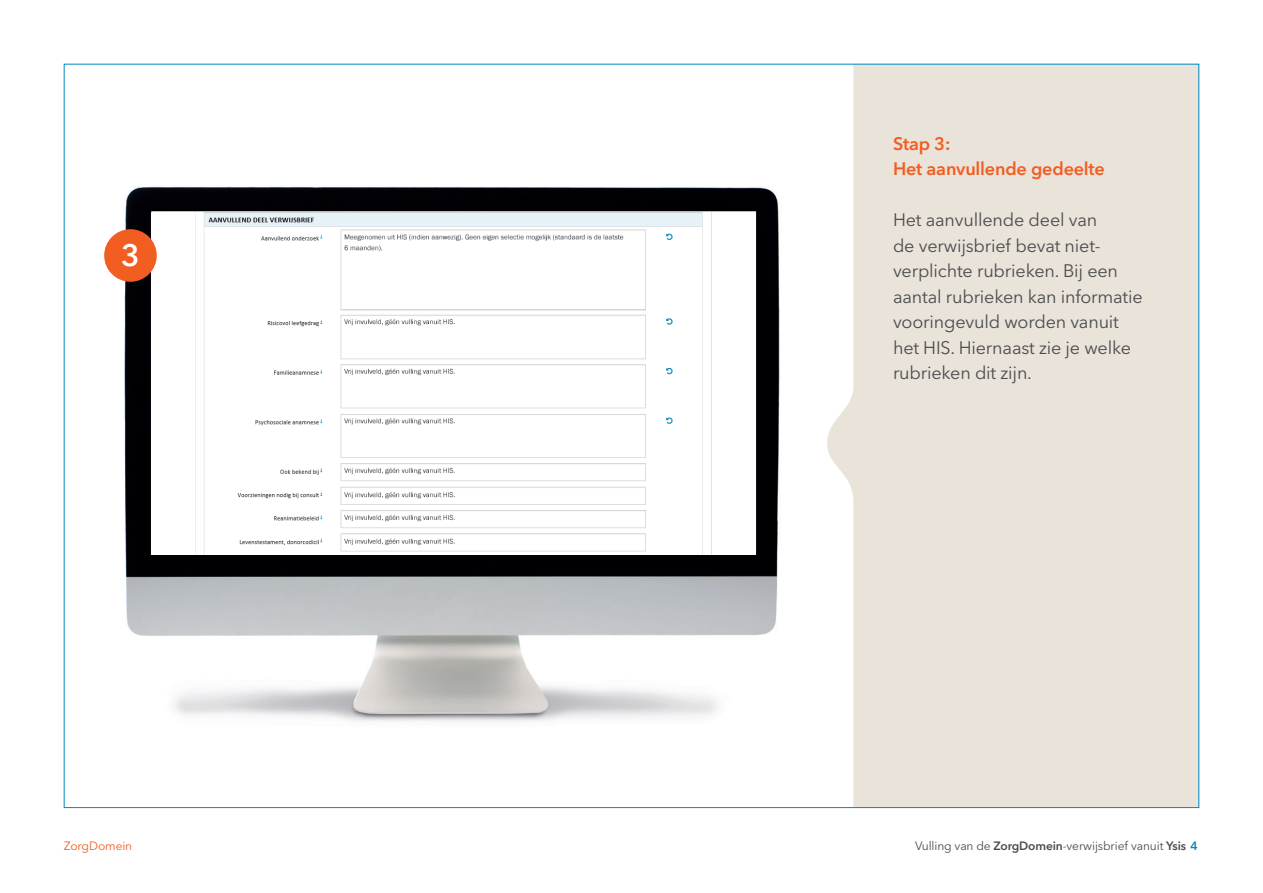
<style>
.page{position:relative;width:1263px;height:893px;background:#fff}
.page>*{position:absolute;margin:0;border:0;box-sizing:border-box;transform-origin:0 0}
.t1{font:600 30.75px "Avenir Next LT Pro";color:#fff}
.t2{font:18px/25.5px "Avenir Next LT Pro";letter-spacing:-.01em;color:#4b4c4d}
.t3{font:600 18px/25.5px "Avenir Next LT Pro";letter-spacing:-.01em;color:#f25d21}
.t4{font:12px "Avenir Next LT Pro";letter-spacing:-.01em;color:#4b4c4d}
.t5{font:12px "Avenir Next LT Pro";letter-spacing:-.01em;color:#f25d21}
.s1{font-weight:600}
.s2{font-weight:600;color:#0089c7}
</style>
<div class="page">
<svg style="left:827px;top:66px;width:370px;height:740px;background:#eae4dc"></svg>
<img style="left:104px;top:186px;width:676px;height:536px">
<div style="left:151px;top:213px;width:605px;height:342px;background:#fff"></div>
<img style="left:195px;top:213px;width:508px;height:342px">
<div style="left:104px;top:229px;width:53px;height:53px;background:#f25d21;border-radius:50%"></div>
<h1 class="t1" style="left:121px;top:237px;width:20px">3</h1>
<p class="t3" style="left:893px;top:130px;width:213px">Stap 3:<br>Het aanvullende gedeelte</p>
<p class="t2" style="left:893px;top:207px;width:251px">Het aanvullende deel van<br>de verwijsbrief bevat niet&shy;verplichte rubrieken. Bij een aantal rubrieken kan informatie vooringevuld worden vanuit het HIS. Hiernaast zie je welke rubrieken dit zijn.</p>
<p class="t5" style="left:64px;top:839px;width:70px">ZorgDomein</p>
<p class="t4" style="left:915px;top:839px;width:284px">Vulling van de <span class="s1">ZorgDomein</span>-verwijsbrief vanuit <span class="s1">Ysis</span> <span class="s2">4</span></p>
</div>
